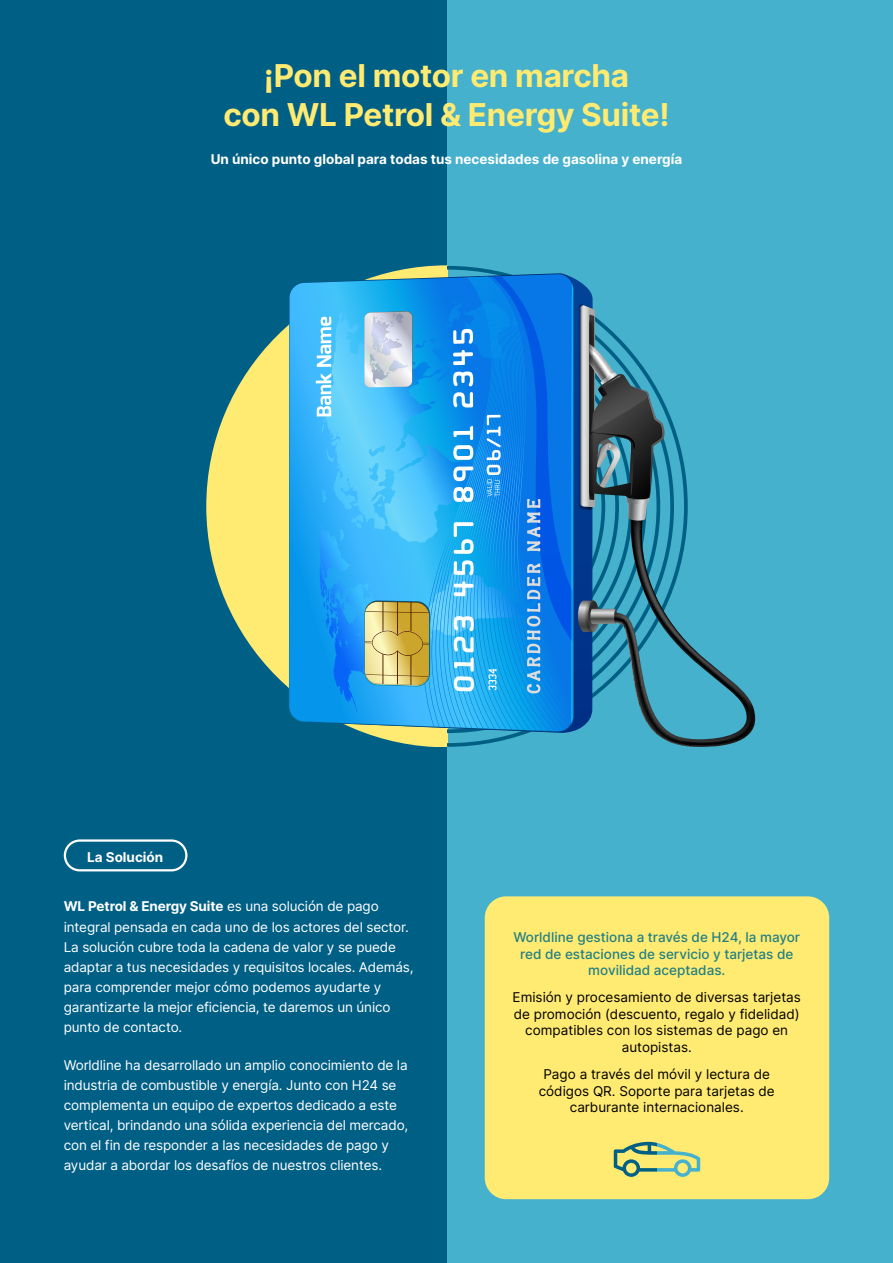
<style>
.page{position:relative;width:893px;height:1263px;background:#45b1cc}
.page>*{position:absolute;margin:0;border:0;box-sizing:border-box;transform-origin:0 0}
.Headline{font:700 31.5px/39px "Inter";letter-spacing:-.01em;color:#ffea72;text-align:center}
.texte_9{font:13.5px/20.1px "Inter";letter-spacing:-.01em;color:#fff}
.Body{font:13.5px/16.5px "Inter";color:#000;text-align:center}
.Body-2{font:500 13.5px/16.5px "Inter";color:#238082;text-align:center}
.texte_9-2{font:700 13.5px "Inter";color:#fff}
.s1{font-weight:700}
</style>
<div class="page">
<div style="left:0;top:0;width:446px;height:1263px;background:#005f85"></div>
<div style="left:64px;top:839px;width:123px;height:32px;border:2px solid #fff;border-radius:15px"></div>
<div style="left:485px;top:896px;width:344px;height:303px;background:#ffea72;border-radius:21px"></div>
<svg style="left:614px;top:1142px;width:86px;height:35px"></svg>
<svg style="left:206px;top:265px;width:241px;height:423px"></svg>
<svg style="left:289px;top:274px;width:280px;height:458px;background:#2ba7ef"></svg>
<svg style="left:316px;top:373px;width:15px;height:43px"></svg>
<svg style="left:317px;top:317px;width:14px;height:50px"></svg>
<svg style="left:364px;top:276px;width:392px;height:471px"></svg>
<p class="Headline" style="left:223px;top:55px;width:448px">¡Pon el motor en marcha<br>con WL Petrol &amp; Energy Suite!</p>
<p class="texte_9-2" style="left:211px;top:149px;width:473px">Un único punto global para todas tus necesidades de gasolina y energía</p>
<p class="texte_9-2" style="left:87px;top:847px;width:78px">La Solución</p>
<p class="texte_9" style="left:64px;top:896px;width:351px"><span class="s1">WL Petrol &amp; Energy Suite</span> es una solución de pago integral pensada en cada uno de los actores del sector.<br>La solución cubre toda la cadena de valor y se puede adaptar a tus necesidades y requisitos locales. Además, para comprender mejor cómo podemos ayudarte y garantizarte la mejor eficiencia, te daremos un único punto de contacto.</p>
<p class="texte_9" style="left:64px;top:1054px;width:346px">Worldline ha desarrollado un amplio conocimiento de la industria de combustible y energía. Junto con H24 se complementa un equipo de expertos dedicado a este vertical, brindando una sólida experiencia del mercado, con el fin de responder a las necesidades de pago y ayudar a abordar los desafíos de nuestros clientes.</p>
<p class="Body-2" style="left:513px;top:929px;width:288px">Worldline gestiona a través de H24, la mayor red de estaciones de servicio y tarjetas de movilidad aceptadas.</p>
<p class="Body" style="left:513px;top:989px;width:290px">Emisión y procesamiento de diversas tarjetas de promoción (descuento, regalo y fidelidad) compatibles con los sistemas de pago en autopistas.</p>
<p class="Body" style="left:539px;top:1066px;width:238px">Pago a través del móvil y lectura de códigos QR. Soporte para tarjetas de carburante internacionales.</p>
</div>
